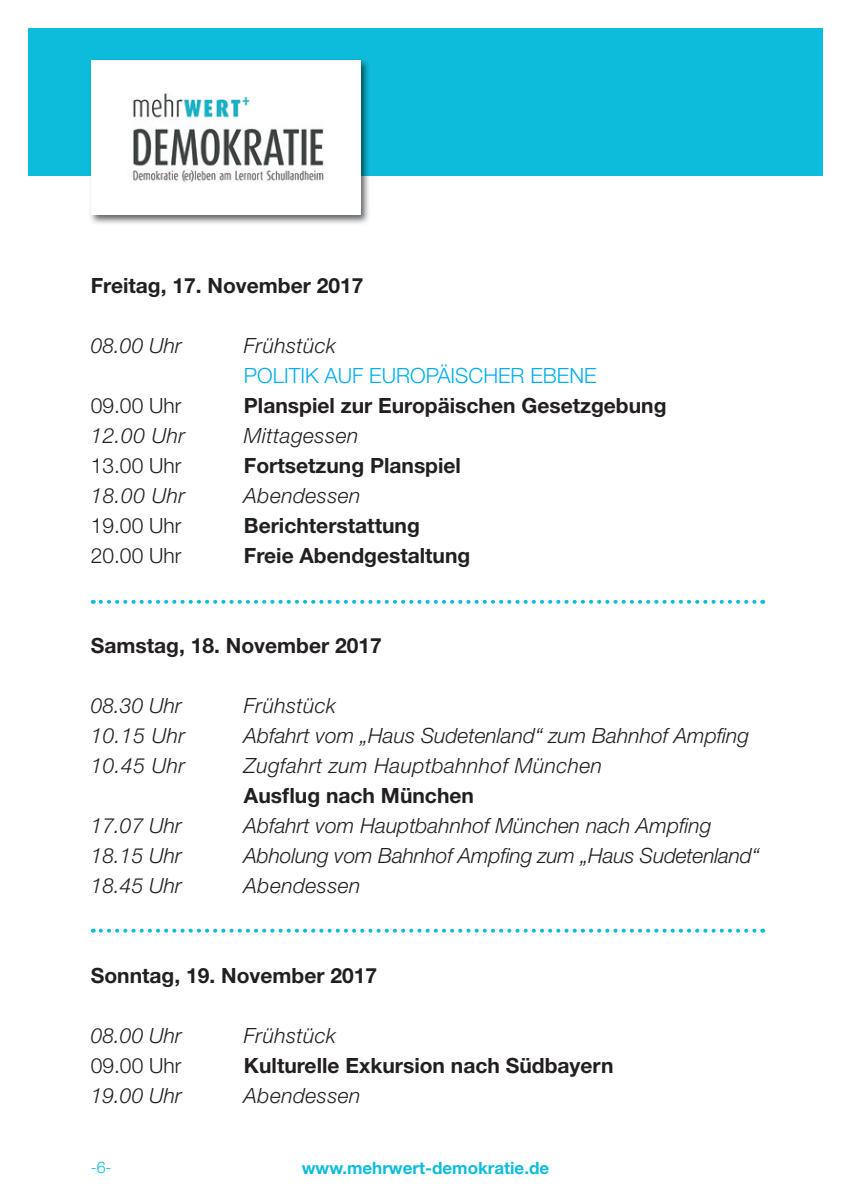
<style>
.page{position:relative;width:851px;height:1202px;background:#fff}
.page>*{position:absolute;margin:0;border:0;box-sizing:border-box;transform-origin:0 0}
.t1{font:italic 300 21px "Helvetica Neue LT Std";color:#231f20}
.t2{font:700 21px "Helvetica Neue LT Std";color:#231f20}
.t3{font:italic 300 21px "Helvetica Neue LT Std";letter-spacing:.02em;color:#231f20}
.t4{font:300 21px "Helvetica Neue LT Std";color:#231f20}
.t5{font:300 21px "Helvetica Neue LT Std";color:#00aeef}
.t6{font:700 17px "Helvetica Neue LT Std";color:#0dbcdb}
.t7{font:300 16px "Helvetica Neue LT Std";color:#0dbcdb}
</style>
<div class="page">
<div style="left:28px;top:28px;width:794px;height:148px;background:#0dbcdb"></div>
<img style="left:90px;top:60px;width:279px;height:164px">
<div style="left:91px;top:60px;width:269px;height:155px;background:#fff"></div>
<img style="left:132px;top:93px;width:192px;height:90px">
<svg style="left:101px;top:600px;width:662px;height:4px"></svg>
<svg style="left:101px;top:929px;width:662px;height:4px"></svg>
<p class="t2" style="left:91px;top:272px;width:274px">Freitag, 17. November 2017</p>
<p class="t1" style="left:91px;top:333px;width:93px">08.00 Uhr</p>
<p class="t3" style="left:244px;top:333px;width:94px">Frühstück</p>
<p class="t5" style="left:244px;top:362px;width:354px">POLITIK AUF EUROPÄISCHER EBENE</p>
<p class="t4" style="left:91px;top:392px;width:92px">09.00 Uhr</p>
<p class="t2" style="left:244px;top:392px;width:424px">Planspiel zur Europäischen Gesetzgebung</p>
<p class="t1" style="left:91px;top:423px;width:96px">12.00 Uhr</p>
<p class="t3" style="left:244px;top:423px;width:116px">Mittagessen</p>
<p class="t4" style="left:91px;top:453px;width:92px">13.00 Uhr</p>
<p class="t2" style="left:244px;top:452px;width:218px">Fortsetzung Planspiel</p>
<p class="t1" style="left:91px;top:483px;width:96px">18.00 Uhr</p>
<p class="t3" style="left:244px;top:483px;width:118px">Abendessen</p>
<p class="t4" style="left:91px;top:513px;width:92px">19.00 Uhr</p>
<p class="t2" style="left:244px;top:512px;width:177px">Berichterstattung</p>
<p class="t4" style="left:91px;top:543px;width:92px">20.00 Uhr</p>
<p class="t2" style="left:244px;top:542px;width:228px">Freie Abendgestaltung</p>
<p class="t2" style="left:91px;top:632px;width:292px">Samstag, 18. November 2017</p>
<p class="t1" style="left:91px;top:693px;width:93px">08.30 Uhr</p>
<p class="t3" style="left:244px;top:693px;width:94px">Frühstück</p>
<p class="t1" style="left:91px;top:723px;width:96px">10.15 Uhr</p>
<p class="t1" style="left:244px;top:723px;width:506px">Abfahrt vom „Haus Sudetenland“ zum Bahnhof Ampfing</p>
<p class="t1" style="left:91px;top:753px;width:96px">10.45 Uhr</p>
<p class="t3" style="left:244px;top:753px;width:360px">Zugfahrt zum Hauptbahnhof München</p>
<p class="t2" style="left:244px;top:782px;width:231px">Ausflug nach München</p>
<p class="t1" style="left:91px;top:813px;width:93px">17.07 Uhr</p>
<p class="t1" style="left:244px;top:813px;width:469px">Abfahrt vom Hauptbahnhof München nach Ampfing</p>
<p class="t1" style="left:91px;top:843px;width:93px">18.15 Uhr</p>
<p class="t1" style="left:244px;top:843px;width:517px">Abholung vom Bahnhof Ampfing zum „Haus Sudetenland“</p>
<p class="t1" style="left:91px;top:873px;width:93px">18.45 Uhr</p>
<p class="t3" style="left:244px;top:873px;width:118px">Abendessen</p>
<p class="t2" style="left:91px;top:962px;width:288px">Sonntag, 19. November 2017</p>
<p class="t1" style="left:91px;top:1023px;width:93px">08.00 Uhr</p>
<p class="t3" style="left:244px;top:1023px;width:94px">Frühstück</p>
<p class="t4" style="left:91px;top:1053px;width:92px">09.00 Uhr</p>
<p class="t2" style="left:244px;top:1052px;width:371px">Kulturelle Exkursion nach Südbayern</p>
<p class="t1" style="left:91px;top:1083px;width:93px">19.00 Uhr</p>
<p class="t3" style="left:244px;top:1083px;width:118px">Abendessen</p>
<p class="t7" style="left:91px;top:1157px;width:22px">-6-</p>
<p class="t6" style="left:302px;top:1157px;width:249px">www.mehrwert-demokratie.de</p>
</div>
